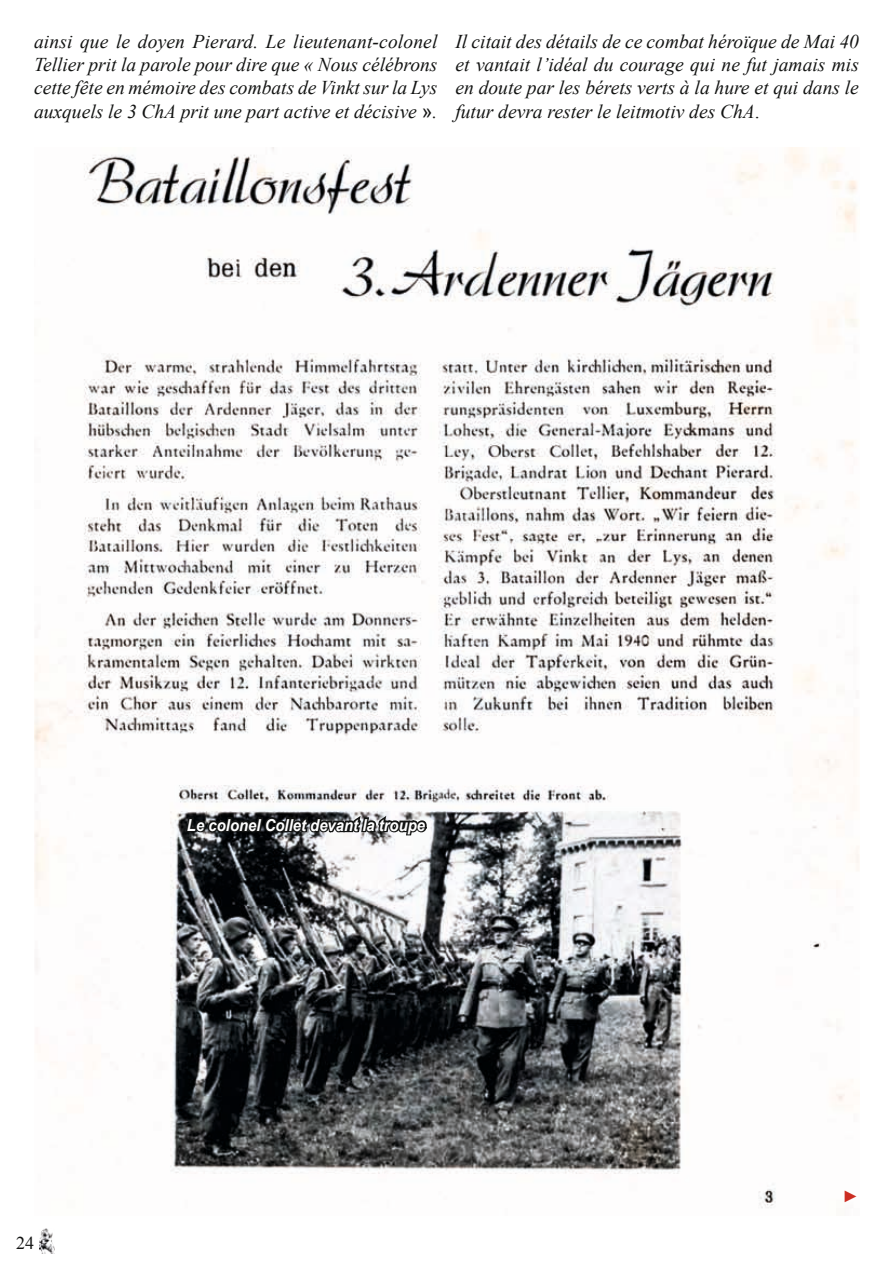
<style>
.page{position:relative;width:893px;height:1263px;background:#fff}
.page>*{position:absolute;margin:0;border:0;box-sizing:border-box;transform-origin:0 0}
.t1{font:italic 19.5px/23.4px "Times New Roman";color:#131413;text-align:justify}
.t2{font:18px "Times New Roman";color:#131413}
.t3{font:italic 700 16.5px "Arial Narrow";color:#fff;scale:1.1 1}
.t4{font:16.5px "Arial";color:#cc2d22}
.s1{font-family:"Arial";font-style:normal}
.s2{font-style:normal}
</style>
<div class="page">
<img style="left:39px;top:1228px;width:16px;height:25px">
<img style="left:34px;top:148px;width:825px;height:1060px">
<svg style="left:184px;top:813px;width:245px;height:28px"></svg>
<p class="t1" style="left:34px;top:29px;width:405px">ainsi que le doyen Pierard. Le lieutenant-colonel Tellier prit la parole pour dire que « Nous célébrons cette fête en mémoire des combats de Vinkt sur la Lys auxquels le 3 ChA prit une part active et décisive <span class="s1">»</span>.</p>
<p class="t1" style="left:455px;top:29px;width:405px">Il citait des détails de ce combat héroïque de Mai 40 et vantait l’idéal du courage qui ne fut jamais mis en doute par les bérets verts à la hure et qui dans le futur devra rester le leitmotiv des ChA<span class="s2">.</span></p>
<p class="t3" style="left:187px;top:812px;width:218px">Le colonel Collet devant la troupe</p>
<p class="t2" style="left:16px;top:1230px;width:20px">24</p>
<p class="t4" style="left:843px;top:1185px;width:18px">►</p>
</div>
